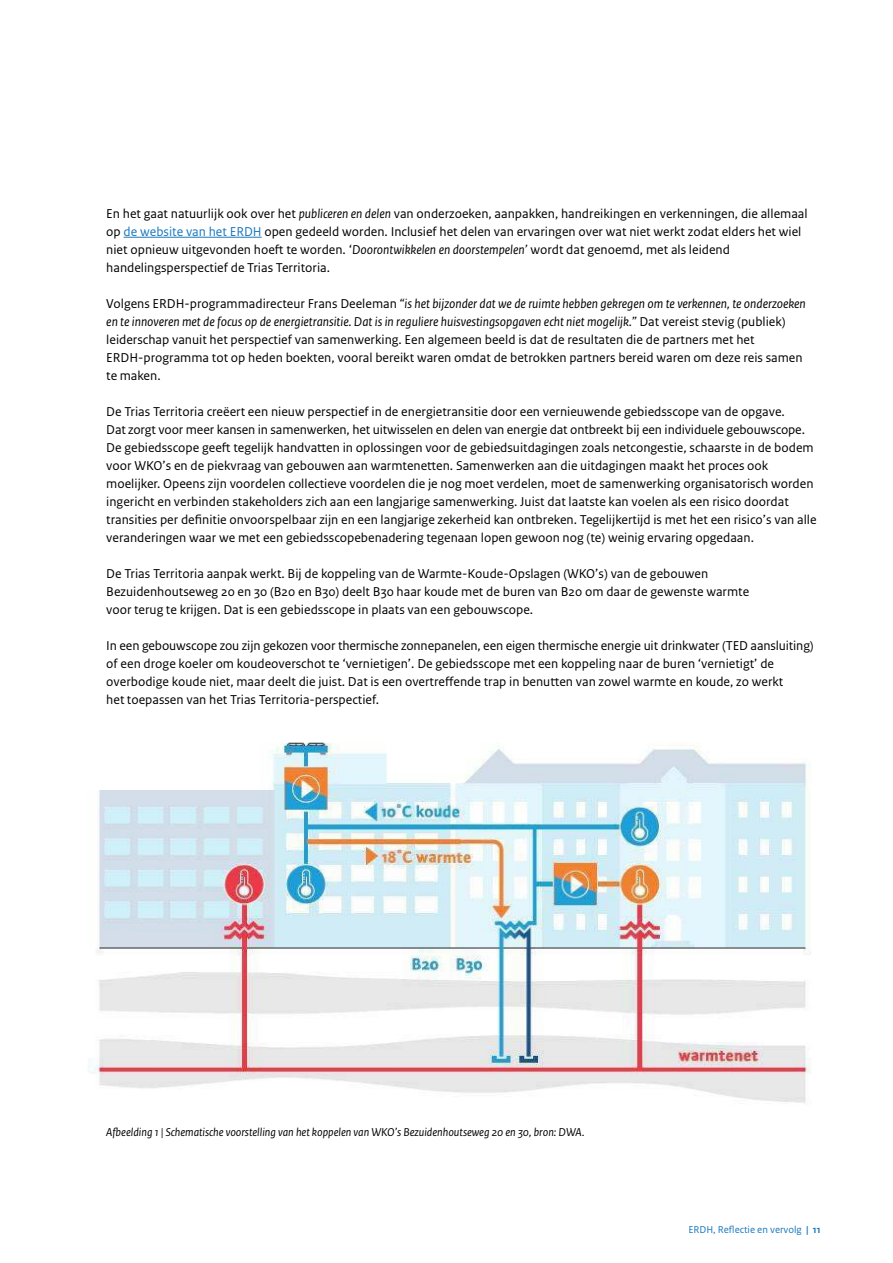
<style>
.page{position:relative;width:893px;height:1263px;background:#fff}
.page>*{position:absolute;margin:0;border:0;box-sizing:border-box;transform-origin:0 0}
.P_RVB_Broodtekst_Sans{font:13.5px/18px "Rijksoverheid Sans Text";color:#000}
.t1{font:italic 12px "Rijksoverheid Sans Text";color:#000}
.t2{font:10.5px "Rijksoverheid Sans Text";color:#1a78be}
.s1{font-style:italic}
.s2{color:#1a78be}
.s3{font-family:"Rijksoverheid Sans Text Bold 2"}
</style>
<div class="page">
<hr style="left:124px;top:237px;width:138px;height:1px;background:#1a78be">
<img style="left:88px;top:742px;width:723px;height:362px">
<p class="P_RVB_Broodtekst_Sans" style="left:106px;top:205px;width:703px">En het gaat natuurlijk ook over het <span class="s1">publiceren en delen</span> van onderzoeken, aanpakken, handreikingen en verkenningen, die allemaal op <span class="s2">de website van het ERDH</span> open gedeeld worden. Inclusief het delen van ervaringen over wat niet werkt zodat elders het wiel niet opnieuw uitgevonden hoeft te worden. ‘<span class="s1">Doorontwikkelen en doorstempelen’</span> wordt dat genoemd, met als leidend handelingsperspectief de Trias Territoria.</p>
<p class="P_RVB_Broodtekst_Sans" style="left:106px;top:295px;width:701px">Volgens ERDH-programmadirecteur Frans Deeleman <span class="s1">“is het bijzonder dat we de ruimte hebben gekregen om te verkennen, te onderzoeken en te innoveren met de focus op de energietransitie. Dat is in reguliere huisvestingsopgaven echt niet mogelijk.”</span> Dat vereist stevig (publiek) leiderschap vanuit het perspectief van samenwerking. Een algemeen beeld is dat de resultaten die de partners met het ERDH-programma tot op heden boekten, vooral bereikt waren omdat de betrokken partners bereid waren om deze reis samen te maken.</p>
<p class="P_RVB_Broodtekst_Sans" style="left:106px;top:403px;width:712px">De Trias Territoria creëert een nieuw perspectief in de energietransitie door een vernieuwende gebiedsscope van de opgave.<br>Dat zorgt voor meer kansen in samenwerken, het uitwisselen en delen van energie dat ontbreekt bij een individuele gebouwscope.<br>De gebiedsscope geeft tegelijk handvatten in oplossingen voor de gebiedsuitdagingen zoals netcongestie, schaarste in de bodem voor WKO’s en de piekvraag van gebouwen aan warmtenetten. Samenwerken aan die uitdagingen maakt het proces ook moelijker. Opeens zijn voordelen collectieve voordelen die je nog moet verdelen, moet de samenwerking organisatorisch worden ingericht en verbinden stakeholders zich aan een langjarige samenwerking. Juist dat laatste kan voelen als een risico doordat transities per definitie onvoorspelbaar zijn en een langjarige zekerheid kan ontbreken. Tegelijkertijd is met het een risico’s van alle veranderingen waar we met een gebiedsscopebenadering tegenaan lopen gewoon nog (te) weinig ervaring opgedaan.</p>
<p class="P_RVB_Broodtekst_Sans" style="left:106px;top:565px;width:644px">De Trias Territoria aanpak werkt. Bij de koppeling van de Warmte-Koude-Opslagen (WKO’s) van de gebouwen<br>Bezuidenhoutseweg 20 en 30 (B20 en B30) deelt B30 haar koude met de buren van B20 om daar de gewenste warmte voor terug te krijgen. Dat is een gebiedsscope in plaats van een gebouwscope.</p>
<p class="P_RVB_Broodtekst_Sans" style="left:106px;top:637px;width:709px">In een gebouwscope zou zijn gekozen voor thermische zonnepanelen, een eigen thermische energie uit drinkwater (TED aansluiting) of een droge koeler om koudeoverschot te ‘vernietigen’. De gebiedsscope met een koppeling naar de buren ‘vernietigt’ de overbodige koude niet, maar deelt die juist. Dat is een overtreffende trap in benutten van zowel warmte en koude, zo werkt<br>het toepassen van het Trias Territoria-perspectief.</p>
<p class="t1" style="left:106px;top:1125px;width:480px">Afbeelding 1 | Schematische voorstelling van het koppelen van WKO’s Bezuidenhoutseweg 20 en 30, bron: DWA.</p>
<p class="t2" style="left:688px;top:1224px;width:134px">ERDH, Reflectie en vervolg <span class="s3">| 11</span></p>
</div>
